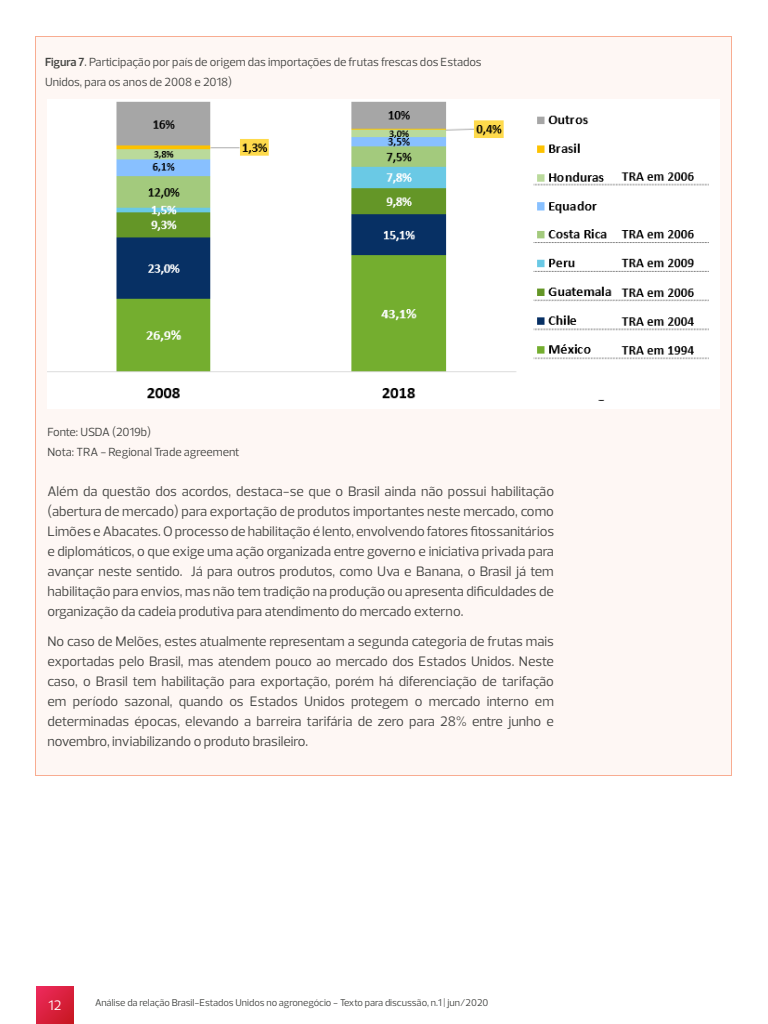
<style>
.page{position:relative;width:768px;height:1024px;background:#fff}
.page>*{position:absolute;margin:0;border:0;box-sizing:border-box;transform-origin:0 0}
.t1{font:14px/20px "Prelo";color:#414240;text-align:justify}
.t2{font:14px "Prelo";color:#fff}
.t3{font:12px/20px "Prelo";color:#414240}
.t4{font:10px "Prelo";color:#414240}
.s1{font-weight:600}
</style>
<div class="page">
<svg style="left:36px;top:986px;width:38px;height:38px"></svg>
<div style="left:35px;top:36px;width:697px;height:740px;background:#fef7f4;border:1px solid #f8ac91"></div>
<div style="left:47px;top:100px;width:673px;height:310px;background:#fff"></div>
<img style="left:47px;top:101px;width:662px;height:300px">
<p class="t3" style="left:45px;top:52px;width:438px"><span class="s1">Figura 7</span>. Participação por país de origem das importações de frutas frescas dos Estados<br>Unidos, para os anos de 2008 e 2018)</p>
<p class="t3" style="left:47px;top:422px;width:194px">Fonte: USDA (2019b)<br>Nota: TRA - Regional Trade agreement</p>
<p class="t1" style="left:47px;top:481px;width:508px">Além da questão dos acordos, destaca-se que o Brasil ainda não possui habilitação (abertura de mercado) para exportação de produtos importantes neste mercado, como Limões e Abacates. O processo de habilitação é lento, envolvendo fatores fitossanitários e diplomáticos, o que exige uma ação organizada entre governo e iniciativa privada para avançar neste sentido. Já para outros produtos, como Uva e Banana, o Brasil já tem habilitação para envios, mas não tem tradição na produção ou apresenta dificuldades de organização da cadeia produtiva para atendimento do mercado externo.</p>
<p class="t1" style="left:47px;top:631px;width:508px">No caso de Melões, estes atualmente representam a segunda categoria de frutas mais exportadas pelo Brasil, mas atendem pouco ao mercado dos Estados Unidos. Neste caso, o Brasil tem habilitação para exportação, porém há diferenciação de tarifação em período sazonal, quando os Estados Unidos protegem o mercado interno em determinadas épocas, elevando a barreira tarifária de zero para 28% entre junho e novembro, inviabilizando o produto brasileiro.</p>
<p class="t2" style="left:49px;top:997px;width:14px">12</p>
<p class="t4" style="left:95px;top:997px;width:395px">Análise da relação Brasil-Estados Unidos no agronegócio - Texto para discussão, n.1 | jun/2020</p>
</div>
